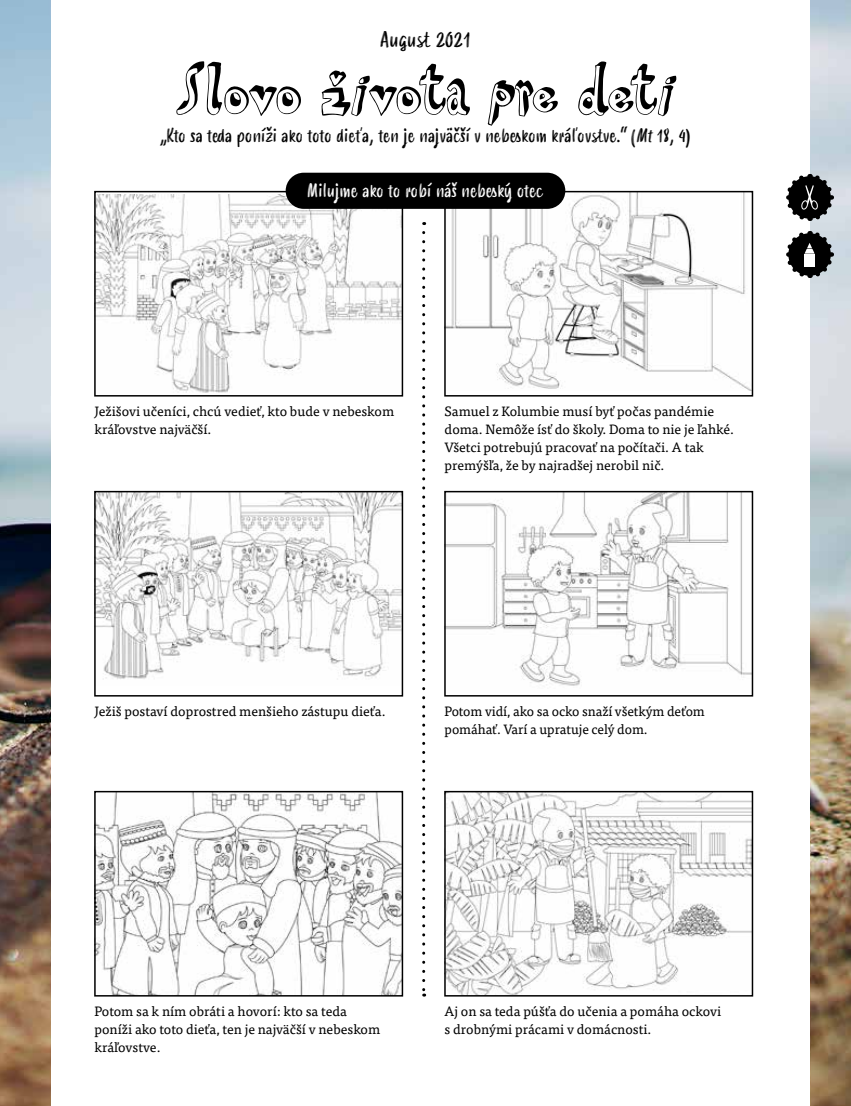
<style>
.page{position:relative;width:851px;height:1106px;background:#fff}
.page>*{position:absolute;margin:0;border:0;box-sizing:border-box;transform-origin:0 0}
.t1{font:73.5px "HVD Steinzeit";letter-spacing:-.015em;color:#000}
.t2{font:21px "Smoothy";color:#000}
.t3{font:18px "Smoothy";color:#000}
.t4{font:18px "Smoothy";color:#fff}
.t5{font:13.5px/18px "Tisa Pro";color:#000}
.s1{font-style:italic}
</style>
<div class="page">
<img style="left:0;top:0;width:850px;height:1106px">
<div style="left:51px;top:0;width:758px;height:1106px;background:#fff"></div>
<img style="left:97px;top:194px;width:303px;height:199px">
<div style="left:94px;top:191px;width:309px;height:205px;border:2px solid #000"></div>
<img style="left:447px;top:194px;width:303px;height:197px">
<div style="left:444px;top:191px;width:309px;height:205px;border:2px solid #000"></div>
<img style="left:97px;top:494px;width:303px;height:185px">
<div style="left:94px;top:491px;width:309px;height:205px;border:2px solid #000"></div>
<img style="left:97px;top:794px;width:303px;height:199px">
<div style="left:94px;top:791px;width:309px;height:205px;border:2px solid #000"></div>
<svg style="left:786px;top:171px;width:49px;height:110px"></svg>
<img style="left:447px;top:494px;width:303px;height:192px">
<div style="left:444px;top:491px;width:309px;height:205px;border:2px solid #000"></div>
<img style="left:447px;top:794px;width:303px;height:199px">
<div style="left:444px;top:791px;width:309px;height:205px;border:2px solid #000"></div>
<svg style="left:422px;top:232px;width:3px;height:764px"></svg>
<div style="left:285px;top:173px;width:280px;height:36px;background:#000;border-radius:18px"></div>
<h2 class="t2" style="left:380px;top:24px;width:92px">August 2021</h2>
<h1 class="t1" style="left:176px;top:46px;width:500px">Slovo života pre deti</h1>
<h3 class="t3" style="left:160px;top:122px;width:532px">„Kto sa teda poníži ako toto dieťa, ten je najväčší v nebeskom kráľovstve.“ (<span class="s1">Mt</span> 18, 4)</h3>
<h3 class="t4" style="left:307px;top:177px;width:238px">Milujme ako to robí náš nebeský otec</h3>
<p class="t5" style="left:94px;top:402px;width:301px">Ježišovi učeníci, chcú vedieť, kto bude v nebeskom kráľovstve najväčší.</p>
<p class="t5" style="left:444px;top:402px;width:291px">Samuel z Kolumbie musí byť počas pandémie doma. Nemôže ísť do školy. Doma to nie je ľahké.<br>Všetci potrebujú pracovať na počítači. A tak premýšľa, že by najradšej nerobil nič.</p>
<p class="t5" style="left:94px;top:701px;width:292px">Ježiš postaví doprostred menšieho zástupu dieťa.</p>
<p class="t5" style="left:444px;top:701px;width:262px">Potom vidí, ako sa ocko snaží všetkým deťom pomáhať. Varí a upratuje celý dom.</p>
<p class="t5" style="left:94px;top:1001px;width:287px">Potom sa k ním obráti a hovorí: kto sa teda poníži ako toto dieťa, ten je najväčší v nebeskom kráľovstve.</p>
<p class="t5" style="left:444px;top:1001px;width:278px">Aj on sa teda púšťa do učenia a pomáha ockovi s drobnými prácami v domácnosti.</p>
</div>
